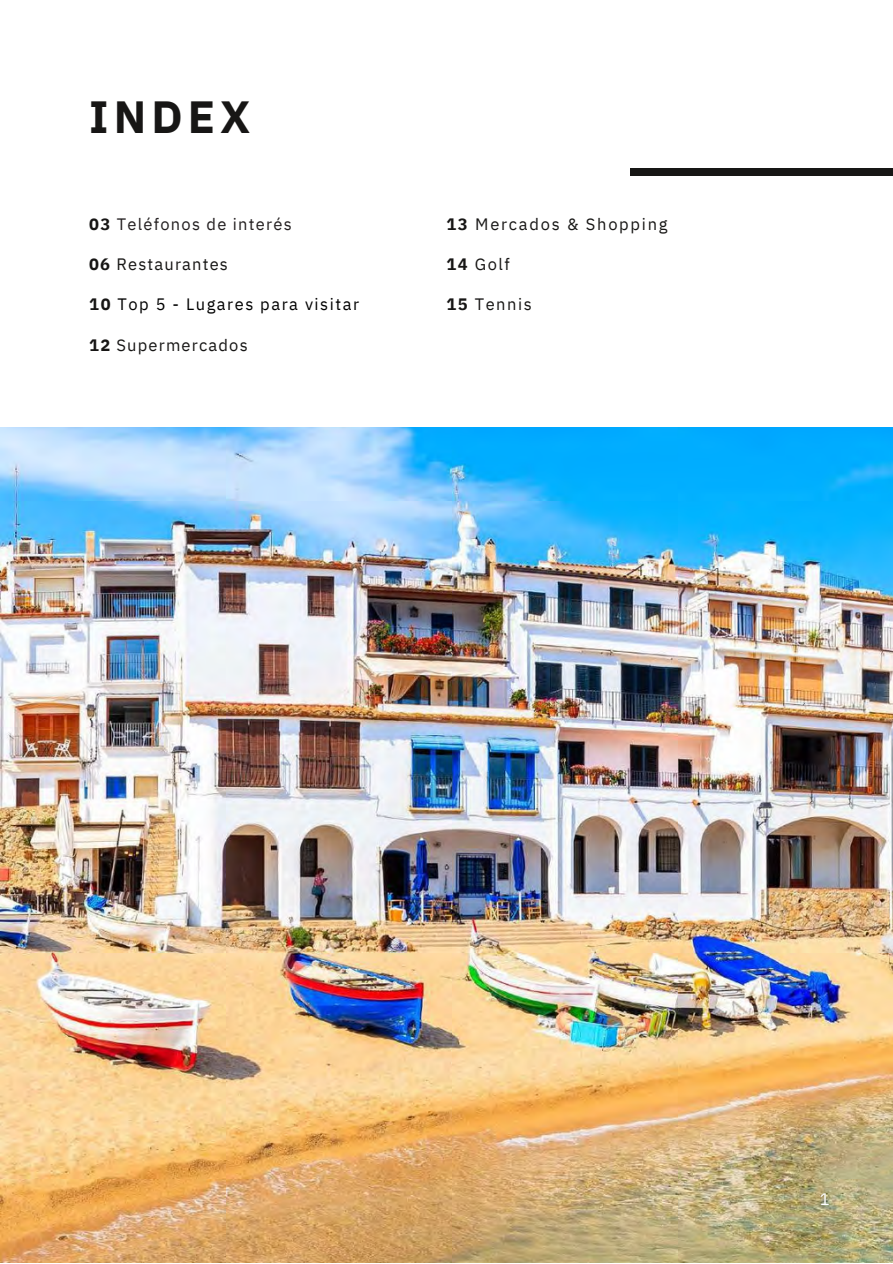
<style>
.page{position:relative;width:893px;height:1264px;background:#fff}
.page>*{position:absolute;margin:0;border:0;box-sizing:border-box;transform-origin:0 0}
.t1{font:700 45px "IBM Plex Sans";letter-spacing:.115em;color:#171615}
.t2{font:16.5px "IBM Plex Sans";letter-spacing:.07em;color:#171615}
.t3{font:16.5px "IBM Plex Sans";letter-spacing:.09em;color:#000}
.t4{font:16.5px "IBM Plex Sans";letter-spacing:.075em;color:#231f20}
.t5{font:16.5px "IBM Plex Sans";letter-spacing:.105em;color:#171615}
.t6{font:16.5px "IBM Plex Sans";color:#fff}
.s1{font-weight:700;color:#171615}
.s2{font-weight:700}
</style>
<div class="page">
<div style="left:630px;top:168px;width:262px;height:8px;background:#171615"></div>
<img style="left:0;top:428px;width:892px;height:834px">
<p class="t1" style="left:89px;top:87px;width:163px">INDEX</p>
<p class="t4" style="left:89px;top:212px;width:204px"><span class="s1">03</span> Teléfonos de interés</p>
<p class="t2" style="left:89px;top:253px;width:140px"><span class="s2">06</span> Restaurantes</p>
<p class="t3" style="left:89px;top:293px;width:271px"><span class="s1">10</span> Top 5 - Lugares para visitar</p>
<p class="t2" style="left:89px;top:334px;width:160px"><span class="s2">12</span> Supermercados</p>
<p class="t5" style="left:446px;top:212px;width:223px"><span class="s2">13</span> Mercados &amp; Shopping</p>
<p class="t2" style="left:446px;top:253px;width:65px"><span class="s2">14</span> Golf</p>
<p class="t2" style="left:446px;top:293px;width:87px"><span class="s2">15</span> Tennis</p>
<p class="t6" style="left:819px;top:1188px;width:11px">1</p>
</div>
